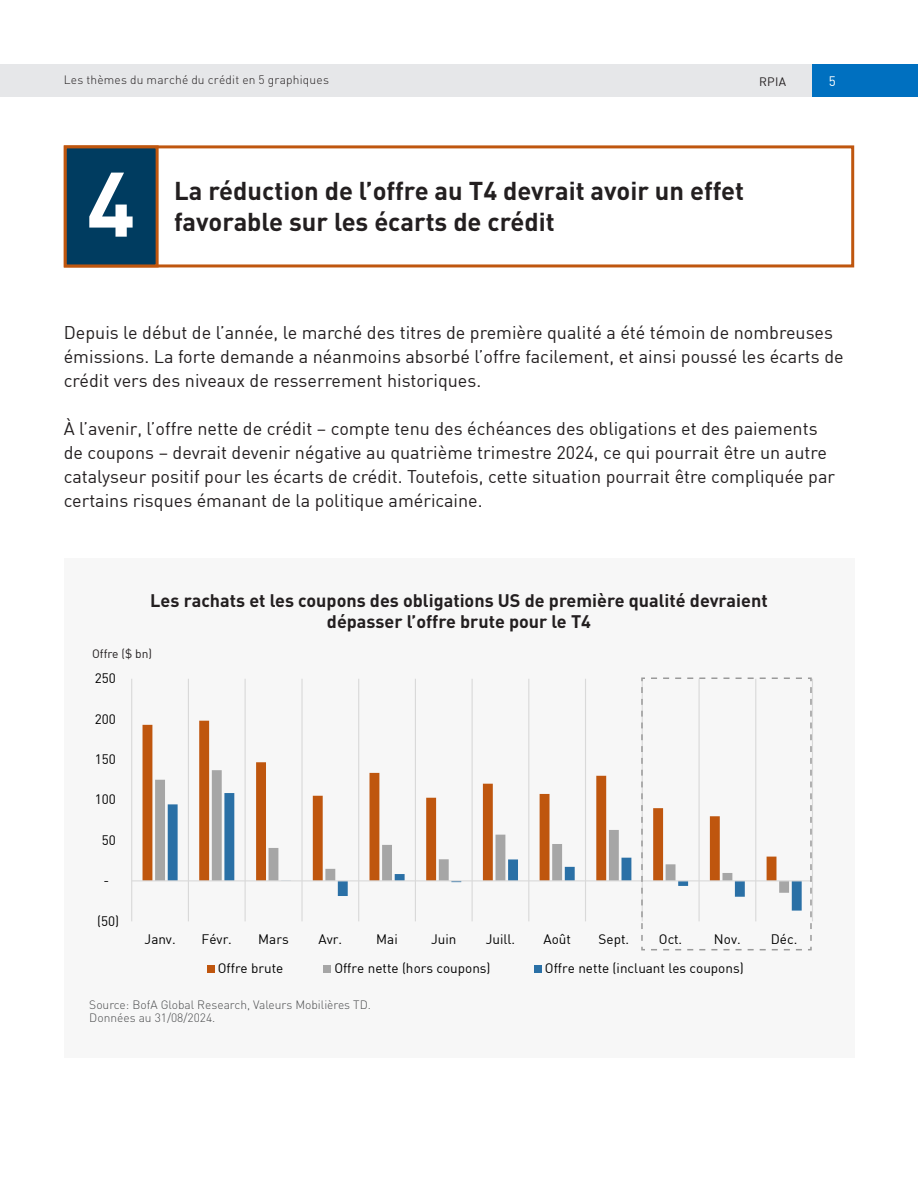
<style>
.page{position:relative;width:918px;height:1188px;background:#fff}
.page>*{position:absolute;margin:0;border:0;box-sizing:border-box;transform-origin:0 0}
.TOC_Body{font:700 90px "DIN";color:#fff}
.TOC_Body-2{font:700 25.5px "DIN";color:#231f20}
.RPIA_H{font:18px/24px "DIN";color:#231f20}
.RPIA_H-2{font:700 18px "DIN";color:#231f20}
.t1{font:13.5px "DIN";color:#000}
.t2{font:13.5px "DIN";color:#fff}
.RPIA_H-3{font:300 12px "DIN";color:#4b4c4d}
.t3{font:300 12px "DIN";letter-spacing:.015em;color:#231f20}
.RPIA_H-4{font:12px "DIN";color:#231f20}
</style>
<div class="page">
<div style="left:64px;top:145px;width:790px;height:122px;border:3px solid #bf560e"></div>
<div style="left:64px;top:145px;width:95px;height:122px;background:#003c60;border:3px solid #bf560e"></div>
<div style="left:64px;top:559px;width:790px;height:499px;background:#f7f7f7"></div>
<hr style="left:131px;top:679px;width:1px;height:242px;background:#d9d9d9">
<hr style="left:188px;top:679px;width:1px;height:242px;background:#d9d9d9">
<hr style="left:245px;top:679px;width:1px;height:242px;background:#d9d9d9">
<hr style="left:301px;top:679px;width:2px;height:242px;background:#d9d9d9">
<hr style="left:358px;top:679px;width:1px;height:242px;background:#d9d9d9">
<hr style="left:415px;top:679px;width:1px;height:242px;background:#d9d9d9">
<hr style="left:472px;top:679px;width:1px;height:242px;background:#d9d9d9">
<hr style="left:528px;top:679px;width:1px;height:242px;background:#d9d9d9">
<hr style="left:585px;top:679px;width:1px;height:242px;background:#d9d9d9">
<hr style="left:812px;top:679px;width:1px;height:242px;background:#d9d9d9">
<svg style="left:143px;top:721px;width:387px;height:159px"></svg>
<svg style="left:155px;top:770px;width:452px;height:112px"></svg>
<svg style="left:168px;top:793px;width:472px;height:118px"></svg>
<hr style="left:132px;top:880px;width:680px;height:1px;background:#d9d9d9">
<div style="left:207px;top:965px;width:8px;height:8px;background:#bf560e"></div>
<div style="left:324px;top:965px;width:7px;height:8px;background:#a6a6a6"></div>
<div style="left:535px;top:965px;width:7px;height:8px;background:#2a70a6"></div>
<svg style="left:640px;top:677px;width:172px;height:274px"></svg>
<div style="left:812px;top:64px;width:106px;height:32px;background:#0070c0"></div>
<div style="left:0;top:64px;width:378px;height:32px;background:#e6e7e9"></div>
<div style="left:372px;top:64px;width:440px;height:32px;background:#e6e7e9"></div>
<p class="t3" style="left:64px;top:73px;width:267px">Les thèmes du marché du crédit en 5 graphiques</p>
<p class="RPIA_H-4" style="left:759px;top:74px;width:29px">RPIA</p>
<p class="t2" style="left:829px;top:72px;width:9px">5</p>
<p class="TOC_Body" style="left:87px;top:145px;width:50px">4</p>
<p class="TOC_Body-2" style="left:174px;top:174px;width:571px">La réduction de l’offre au T4 devrait avoir un effet</p>
<p class="TOC_Body-2" style="left:174px;top:205px;width:382px">favorable sur les écarts de crédit</p>
<p class="RPIA_H" style="left:64px;top:320px;width:781px">Depuis le début de l’année, le marché des titres de première qualité a été témoin de nombreuses émissions. La forte demande a néanmoins absorbé l’offre facilement, et ainsi poussé les écarts de crédit vers des niveaux de resserrement historiques.</p>
<p class="RPIA_H" style="left:64px;top:416px;width:773px">À l’avenir, l’offre nette de crédit – compte tenu des échéances des obligations et des paiements de coupons – devrait devenir négative au quatrième trimestre 2024, ce qui pourrait être un autre catalyseur positif pour les écarts de crédit. Toutefois, cette situation pourrait être compliquée par certains risques émanant de la politique américaine.</p>
<p class="RPIA_H-2" style="left:150px;top:589px;width:619px">Les rachats et les coupons des obligations US de première qualité devraient</p>
<p class="RPIA_H-2" style="left:327px;top:610px;width:266px">dépasser l’offre brute pour le T4</p>
<p class="RPIA_H-4" style="left:92px;top:646px;width:61px">Offre ($ bn)</p>
<p class="t1" style="left:95px;top:670px;width:23px">250</p>
<p class="t1" style="left:95px;top:710px;width:23px">200</p>
<p class="t1" style="left:95px;top:751px;width:23px">150</p>
<p class="t1" style="left:95px;top:791px;width:23px">100</p>
<p class="t1" style="left:102px;top:832px;width:16px">50</p>
<p class="t1" style="left:103px;top:872px;width:7px">-</p>
<p class="t1" style="left:97px;top:913px;width:24px">(50)</p>
<p class="t1" style="left:145px;top:930px;width:33px">Janv.</p>
<p class="t1" style="left:202px;top:930px;width:32px">Févr.</p>
<p class="t1" style="left:258px;top:930px;width:32px">Mars</p>
<p class="t1" style="left:318px;top:930px;width:25px">Avr.</p>
<p class="t1" style="left:376px;top:930px;width:23px">Mai</p>
<p class="t1" style="left:431px;top:930px;width:27px">Juin</p>
<p class="t1" style="left:486px;top:930px;width:31px">Juill.</p>
<p class="t1" style="left:543px;top:930px;width:29px">Août</p>
<p class="t1" style="left:599px;top:930px;width:32px">Sept.</p>
<p class="t1" style="left:659px;top:930px;width:25px">Oct.</p>
<p class="t1" style="left:714px;top:930px;width:28px">Nov.</p>
<p class="t1" style="left:771px;top:930px;width:28px">Déc.</p>
<p class="t1" style="left:218px;top:960px;width:67px">Offre brute</p>
<p class="t1" style="left:334px;top:960px;width:158px">Offre nette (hors coupons)</p>
<p class="t1" style="left:545px;top:960px;width:200px">Offre nette (incluant les coupons)</p>
<p class="RPIA_H-3" style="left:89px;top:997px;width:283px">Source: BofA Global Research, Valeurs Mobilières TD.</p>
<p class="RPIA_H-3" style="left:89px;top:1011px;width:128px">Données au 31/08/2024.</p>
</div>
